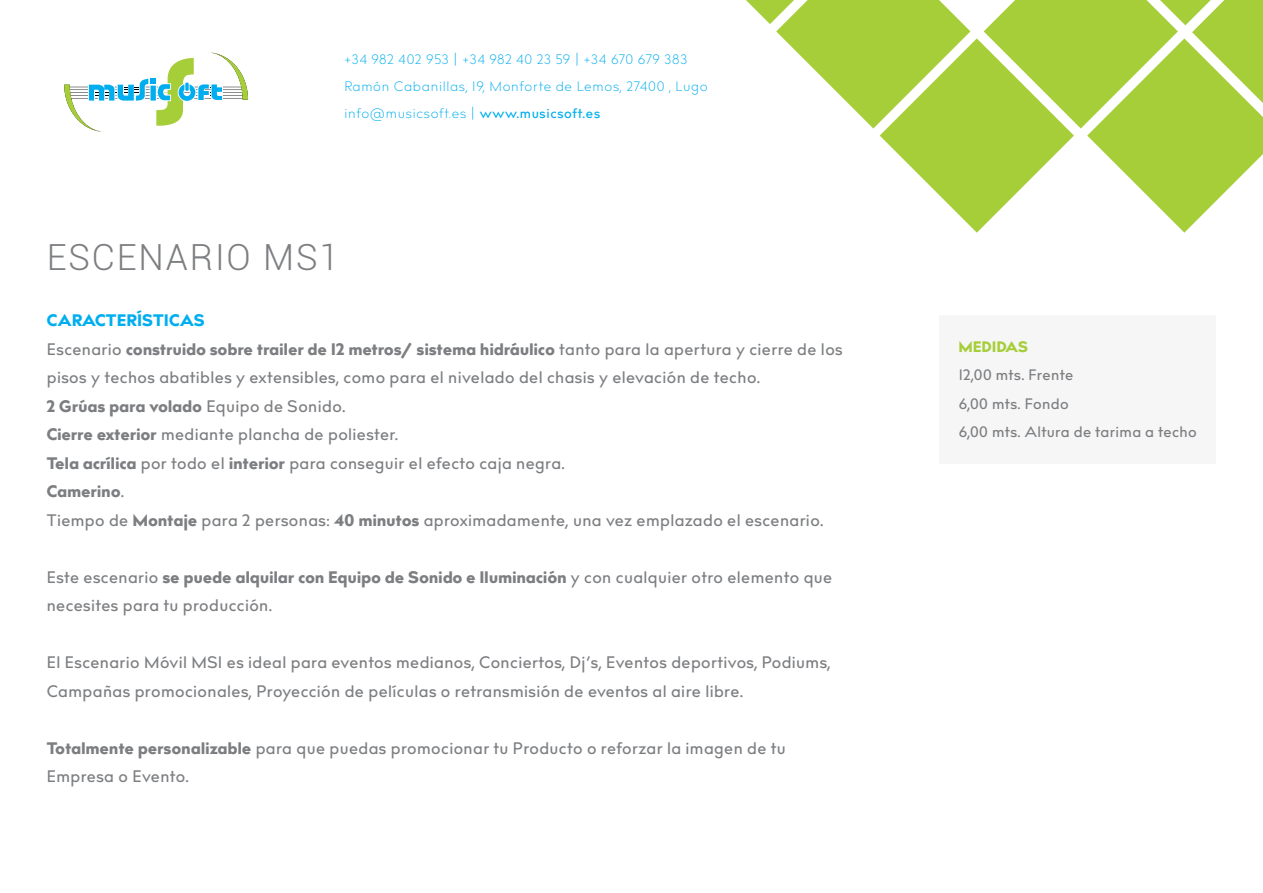
<style>
.page{position:relative;width:1263px;height:893px;background:#fff}
.page>*{position:absolute;margin:0;border:0;box-sizing:border-box;transform-origin:0 0}
.t1{font:300 36px "Roboto";letter-spacing:.05em;color:#7c7e81}
.t2{font:500 16.5px/28.5px "billcorpnar";letter-spacing:.025em;color:#7c7e81}
.t3{font:16.5px/28.5px "billcorpnar super";letter-spacing:.025em;color:#7c7e81}
.t4{font:500 15px/28.5px "billcorpnar";letter-spacing:.025em;color:#7c7e81}
.t5{font:15px "billcorpnar super";letter-spacing:.035em;color:#a6ce39}
.t6{font:300 13.5px/27px "billcorpnar";letter-spacing:.05em;color:#00aeef}
.s1{font-weight:500}
.s2{color:#00aeef}
.s3{font-family:"billcorpnar";font-weight:500}
.s4{font-family:"billcorpnar super";font-weight:400}
</style>
<div class="page">
<svg style="left:746px;top:0;width:517px;height:233px"></svg>
<div style="left:939px;top:315px;width:277px;height:148px;background:#f6f6f6"></div>
<svg style="left:64px;top:52px;width:184px;height:80px"></svg>
<p class="t6" style="left:344px;top:47px;width:365px">+34 982 402 953 | +34 982 40 23 59 | +34 670 679 383<br>Ramón Cabanillas, 19, Monforte de Lemos, 27400 , Lugo info@musicsoft.es | <span class="s1">www.musicsoft.es</span></p>
<h1 class="t1" style="left:47px;top:236px;width:294px">ESCENARIO MS1</h1>
<p class="t3" style="left:47px;top:307px;width:797px"><span class="s2">CARACTERÍSTICAS<br></span><span class="s3">Escenario</span> construido sobre trailer de 12 metros/ sistema hidráulico <span class="s3">tanto para la apertura y cierre de los</span></p>
<p class="t2" style="left:47px;top:364px;width:715px">pisos y techos abatibles y extensibles, como para el nivelado del chasis y elevación de techo.</p>
<p class="t3" style="left:47px;top:392px;width:300px">2 Grúas para volado <span class="s3">Equipo de Sonido.</span></p>
<p class="t2" style="left:47px;top:421px;width:520px"><span class="s4">Cierre exterior</span> mediante plancha de poliester.<br><span class="s4">Tela acrílica</span> por todo el <span class="s4">interior</span> para conseguir el efecto caja negra.</p>
<p class="t3" style="left:47px;top:478px;width:79px">Camerino<span class="s3">.</span></p>
<p class="t2" style="left:47px;top:506px;width:778px">Tiempo de <span class="s4">Montaje</span> para 2 personas: <span class="s4">40 minutos</span> aproximadamente, una vez emplazado el escenario.</p>
<p class="t3" style="left:47px;top:563px;width:787px"><span class="s3">Este escenario</span> se puede alquilar con Equipo de Sonido e Iluminación <span class="s3">y con cualquier otro elemento que</span></p>
<p class="t2" style="left:47px;top:592px;width:227px">necesites para tu producción.</p>
<p class="t2" style="left:47px;top:649px;width:785px">El Escenario Móvil MS1 es ideal para eventos medianos, Conciertos, Dj’s, Eventos deportivos, Podiums,<br>Campañas promocionales, Proyección de películas o retransmisión de eventos al aire libre.</p>
<p class="t2" style="left:47px;top:734px;width:740px"><span class="s4">Totalmente personalizable</span> para que puedas promocionar tu Producto o reforzar la imagen de tu<br>Empresa o Evento.</p>
<p class="t5" style="left:959px;top:336px;width:71px">MEDIDAS</p>
<p class="t4" style="left:959px;top:361px;width:240px">12,00 mts. Frente<br>6,00 mts. Fondo<br>6,00 mts. Altura de tarima a techo</p>
</div>
